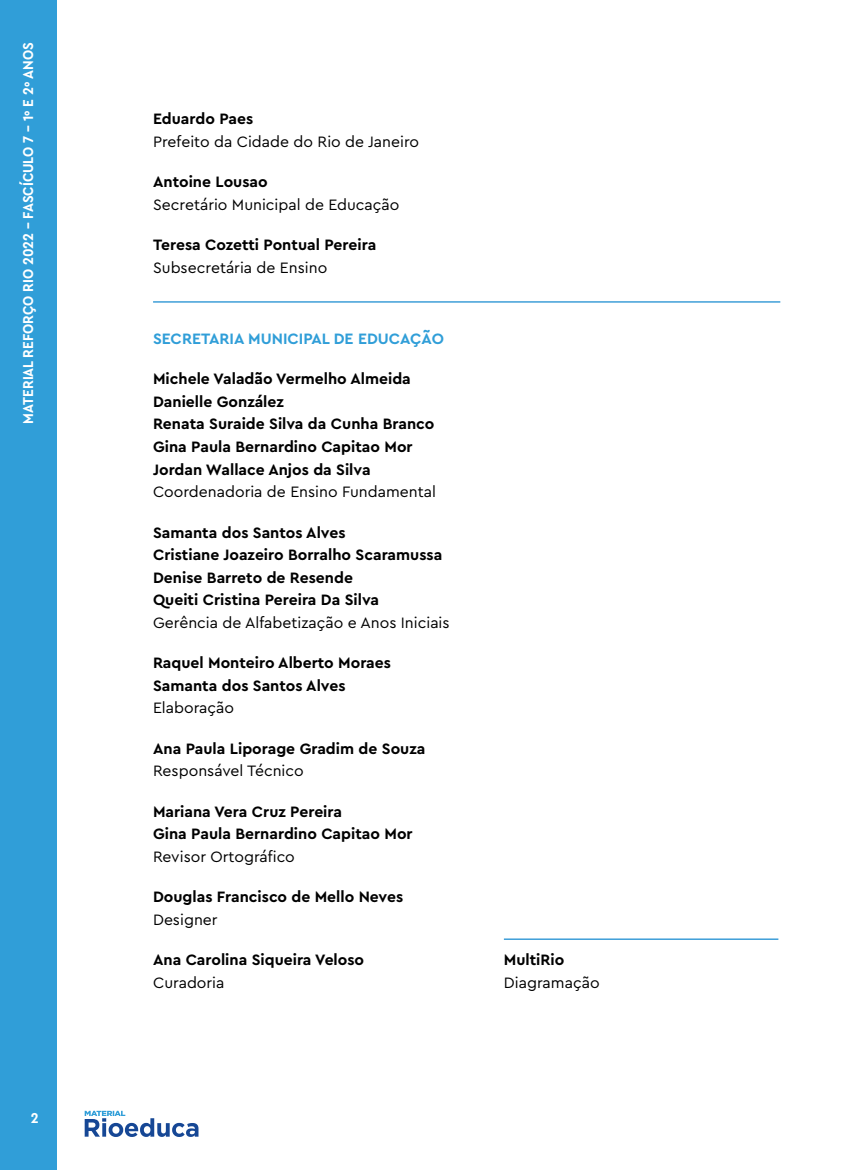
<style>
.page{position:relative;width:859px;height:1170px;background:#fff}
.page>*{position:absolute;margin:0;border:0;box-sizing:border-box;transform-origin:0 0}
.subtitulo2{font:700 15.75px "Cera Pro";color:#000}
.paragrafo_final{font:15.75px "Cera Pro";color:#000}
.paragrafo_final-2{font:700 15.75px "Cera Pro";color:#309ed8}
.t1{font:700 15px "Cera Compact Pro";color:#fff}
</style>
<div class="page">
<hr style="left:153px;top:301px;width:627px;height:1px;background:#3f9fd8">
<hr style="left:504px;top:938px;width:274px;height:1px;background:#3f9fd8">
<div style="left:0;top:0;width:56px;height:1169px;background:#309ed8"></div>
<svg style="left:85px;top:1110px;width:113px;height:26px"></svg>
<p class="t1" style="left:18px;top:423px;width:382px;rotate:-90deg">MATERIAL REFORÇO RIO 2022 - FASCÍCULO 7 - 1º E 2º ANOS</p>
<p class="t1" style="left:31px;top:1107px;width:9px">2</p>
<p class="subtitulo2" style="left:153px;top:109px;width:102px">Eduardo Paes</p>
<p class="paragrafo_final" style="left:153px;top:131px;width:268px">Prefeito da Cidade do Rio de Janeiro</p>
<p class="subtitulo2" style="left:153px;top:172px;width:116px">Antoine Lousao</p>
<p class="paragrafo_final" style="left:153px;top:194px;width:248px">Secretário Municipal de Educação</p>
<p class="subtitulo2" style="left:153px;top:235px;width:225px">Teresa Cozetti Pontual Pereira</p>
<p class="paragrafo_final" style="left:153px;top:257px;width:176px">Subsecretária de Ensino</p>
<p class="paragrafo_final-2" style="left:153px;top:328px;width:292px">SECRETARIA MUNICIPAL DE EDUCAÇÃO</p>
<p class="subtitulo2" style="left:153px;top:368px;width:259px">Michele Valadão Vermelho Almeida</p>
<p class="subtitulo2" style="left:153px;top:391px;width:132px">Danielle González</p>
<p class="subtitulo2" style="left:153px;top:413px;width:283px">Renata Suraide Silva da Cunha Branco</p>
<p class="subtitulo2" style="left:153px;top:436px;width:261px">Gina Paula Bernardino Capitao Mor</p>
<p class="subtitulo2" style="left:153px;top:458px;width:219px">Jordan Wallace Anjos da Silva</p>
<p class="paragrafo_final" style="left:153px;top:481px;width:284px">Coordenadoria de Ensino Fundamental</p>
<p class="subtitulo2" style="left:153px;top:521px;width:194px">Samanta dos Santos Alves</p>
<p class="subtitulo2" style="left:153px;top:544px;width:291px">Cristiane Joazeiro Borralho Scaramussa</p>
<p class="subtitulo2" style="left:153px;top:566px;width:201px">Denise Barreto de Resende</p>
<p class="subtitulo2" style="left:153px;top:589px;width:228px">Queiti Cristina Pereira Da Silva</p>
<p class="paragrafo_final" style="left:153px;top:611px;width:298px">Gerência de Alfabetização e Anos Iniciais</p>
<p class="subtitulo2" style="left:153px;top:652px;width:239px">Raquel Monteiro Alberto Moraes</p>
<p class="subtitulo2" style="left:153px;top:674px;width:194px">Samanta dos Santos Alves</p>
<p class="paragrafo_final" style="left:153px;top:697px;width:83px">Elaboração</p>
<p class="subtitulo2" style="left:153px;top:737px;width:274px">Ana Paula Liporage Gradim de Souza</p>
<p class="paragrafo_final" style="left:153px;top:760px;width:152px">Responsável Técnico</p>
<p class="subtitulo2" style="left:153px;top:800px;width:190px">Mariana Vera Cruz Pereira</p>
<p class="subtitulo2" style="left:153px;top:823px;width:261px">Gina Paula Bernardino Capitao Mor</p>
<p class="paragrafo_final" style="left:153px;top:845px;width:143px">Revisor Ortográfico</p>
<p class="subtitulo2" style="left:153px;top:886px;width:252px">Douglas Francisco de Mello Neves</p>
<p class="paragrafo_final" style="left:153px;top:908px;width:66px">Designer</p>
<p class="subtitulo2" style="left:153px;top:949px;width:213px">Ana Carolina Siqueira Veloso</p>
<p class="paragrafo_final" style="left:153px;top:971px;width:73px">Curadoria</p>
<p class="subtitulo2" style="left:504px;top:949px;width:62px">MultiRio</p>
<p class="paragrafo_final" style="left:504px;top:972px;width:97px">Diagramação</p>
</div>
